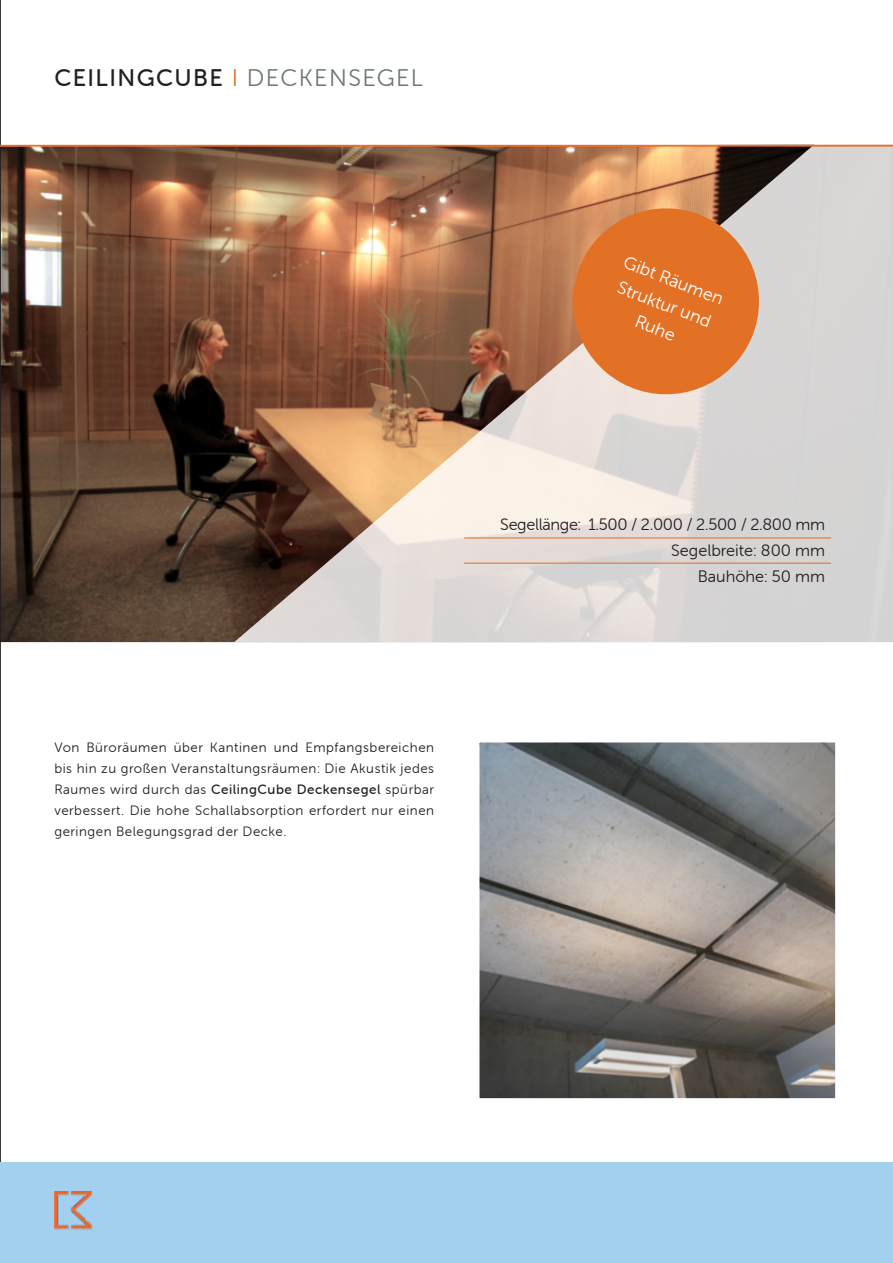
<style>
.page{position:relative;width:893px;height:1263px;background:#fff}
.page>*{position:absolute;margin:0;border:0;box-sizing:border-box;transform-origin:0 0}
.t1{font:24px "Museo Sans Rounded 500";letter-spacing:.06em;color:#231f20}
.t2{font:18px/25.5px "Museo Sans Rounded 300";color:#fff;text-align:center}
.t3{font:16.5px/26.7px "Museo Sans Rounded 300";letter-spacing:-.005em;color:#231f20;text-align:right}
.t4{font:13.5px/21px "Museo Sans Rounded 300";letter-spacing:.04em;color:#231f20;text-align:justify}
.s1{font-family:"Museo Sans Rounded 300";color:#e37125}
.s2{font-family:"Museo Sans Rounded 300";color:#6d7877}
.s3{font-family:"Museo Sans Rounded 500"}
</style>
<div class="page">
<img style="left:1px;top:146px;width:233px;height:496px">
<svg style="left:234px;top:144px;width:659px;height:499px;background:#bea697"></svg>
<hr style="left:464px;top:537px;width:367px;height:1px;background:#e37125">
<hr style="left:464px;top:563px;width:367px;height:1px;background:#e37125">
<svg style="left:562px;top:197px;width:208px;height:208px;background:#dc8b55"></svg>
<img style="left:480px;top:743px;width:355px;height:355px">
<div style="left:472px;top:735px;width:371px;height:371px;border:7px solid #fff"></div>
<hr style="left:0;top:0;width:1px;height:1263px;background:#231f20">
<div style="left:0;top:1162px;width:893px;height:101px;background:#a3d0ef"></div>
<img style="left:54px;top:1191px;width:39px;height:39px">
<hr style="left:0;top:145px;width:893px;height:1px;background:#f26d26">
<h1 class="t1" style="left:54px;top:69px;width:370px">CEILINGCUBE <span class="s1">I</span> <span class="s2">DECKENSEGEL</span></h1>
<h2 class="t2" style="left:629px;top:250px;width:107px;rotate:21deg">Gibt Räumen<br>Struktur und<br>Ruhe</h2>
<p class="t4" style="left:54px;top:737px;width:381px">Von Büroräumen über Kantinen und Empfangsbereichen bis hin zu großen Veranstaltungsräumen: Die Akustik jedes Raumes wird durch das <span class="s3">CeilingCube Deckensegel</span> spürbar verbessert. Die hohe Schallabsorption erfordert nur einen geringen Belegungsgrad der Decke.</p>
<p class="t3" style="left:500px;top:511px;width:326px">Segellänge: 1.500 / 2.000 / 2.500 / 2.800 mm<br>Segelbreite: 800 mm</p>
<p class="t3" style="left:698px;top:563px;width:129px">Bauhöhe: 50 mm</p>
</div>
